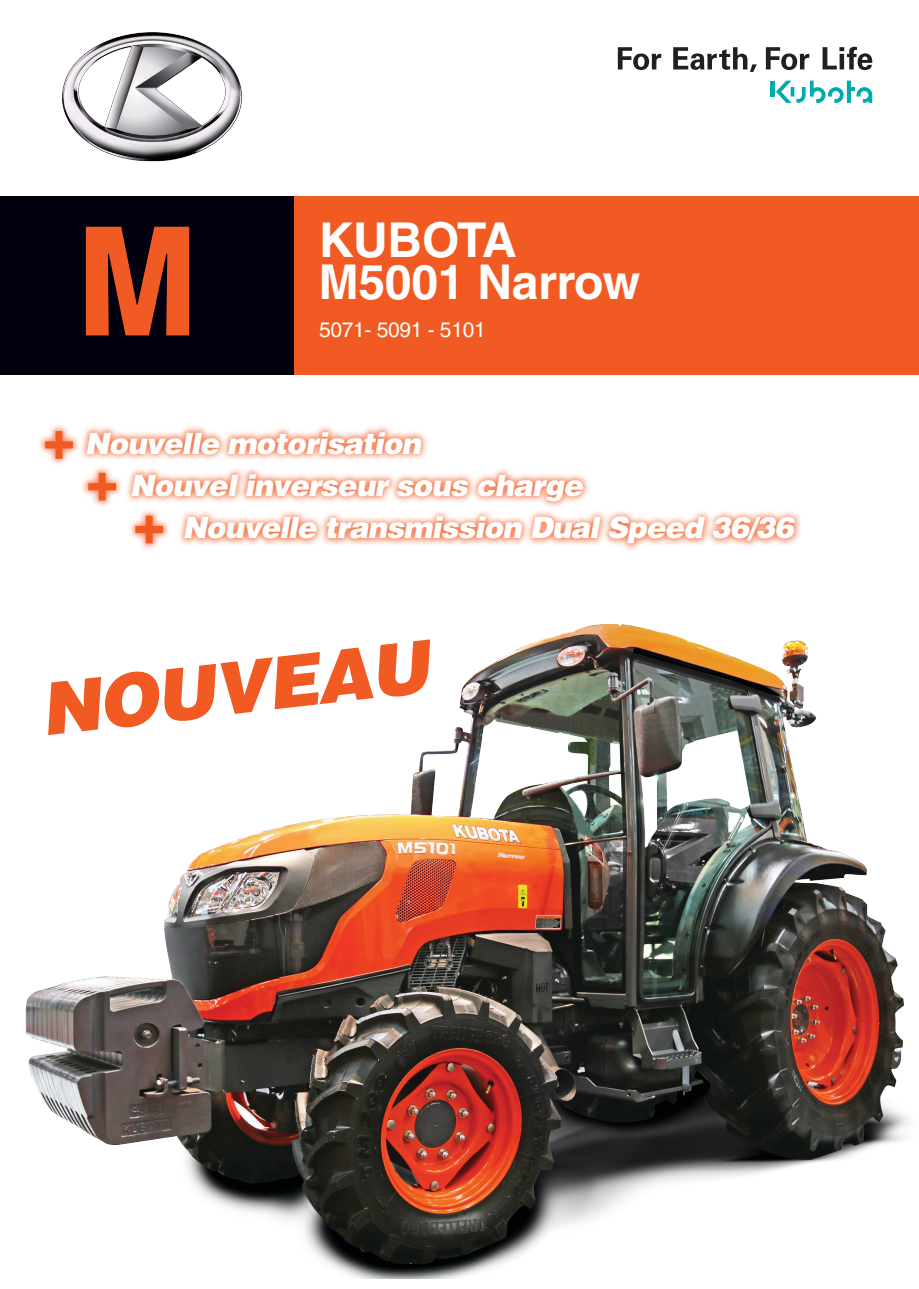
<style>
.page{position:relative;width:919px;height:1289px;background:#fff}
.page>*{position:absolute;margin:0;border:0;box-sizing:border-box;transform-origin:0 0}
.t1{font:600 153.9px "Helvetica BQ";color:#f15a22;scale:.88 1}
.ノーマル{font:italic 900 72px "Helvetica";color:#f15a22}
.ノーマル-2{font:italic 700 55.35px "Arial";color:#f15a22}
.ノーマル-3{font:700 48px "Helvetica";letter-spacing:-.005em;color:#fff}
.ノーマル-4{font:italic 900 29.4px "Helvetica";letter-spacing:-.03em;color:#fff}
.ノーマル-5{font:21px "Helvetica";letter-spacing:-.015em;color:#fff}
</style>
<div class="page">
<div style="left:13px;top:197px;width:905px;height:178px;background:#f15a22"></div>
<div style="left:770px;top:81px;width:5px;height:16px;background:#00aaad"></div>
<svg style="left:776px;top:81px;width:96px;height:22px"></svg>
<svg style="left:765px;top:47px;width:44px;height:23px"></svg>
<svg style="left:617px;top:47px;width:44px;height:23px"></svg>
<svg style="left:673px;top:47px;width:83px;height:25px"></svg>
<svg style="left:822px;top:47px;width:50px;height:23px"></svg>
<img style="left:62px;top:32px;width:180px;height:130px">
<div style="left:0;top:197px;width:293px;height:178px;background:#00000e"></div>
<img style="left:25px;top:624px;width:884px;height:654px">
<div style="left:79px;top:424px;width:723px;height:128px;background:#f15a22;opacity:.75"></div>
<div style="left:37px;top:423px;width:44px;height:43px;background:#f15a22;opacity:.75"></div>
<svg style="left:45px;top:636px;width:388px;height:102px"></svg>
<div style="left:80px;top:464px;width:45px;height:44px;background:#f15a22;opacity:.75"></div>
<div style="left:127px;top:507px;width:45px;height:44px;background:#f15a22;opacity:.75"></div>
<p class="t1" style="left:78px;top:186px;width:136px">M</p>
<p class="ノーマル-3" style="left:319px;top:210px;width:199px">KUBOTA</p>
<p class="ノーマル-3" style="left:319px;top:252px;width:323px">M5001 Narrow</p>
<p class="ノーマル-5" style="left:319px;top:317px;width:168px">5071- 5091 - 5101</p>
<p class="ノーマル-2" style="left:41px;top:408px;width:34px">+</p>
<p class="ノーマル-4" style="left:85px;top:424px;width:337px">Nouvelle motorisation</p>
<p class="ノーマル-4" style="left:130px;top:466px;width:454px">Nouvel inverseur sous charge</p>
<p class="ノーマル-4" style="left:182px;top:508px;width:613px">Nouvelle transmission Dual Speed 36/36</p>
<p class="ノーマル-2" style="left:84px;top:450px;width:34px">+</p>
<p class="ノーマル-2" style="left:131px;top:492px;width:34px">+</p>
<p class="ノーマル" style="left:34px;top:664px;width:392px;rotate:-7deg">NOUVEAU</p>
</div>
